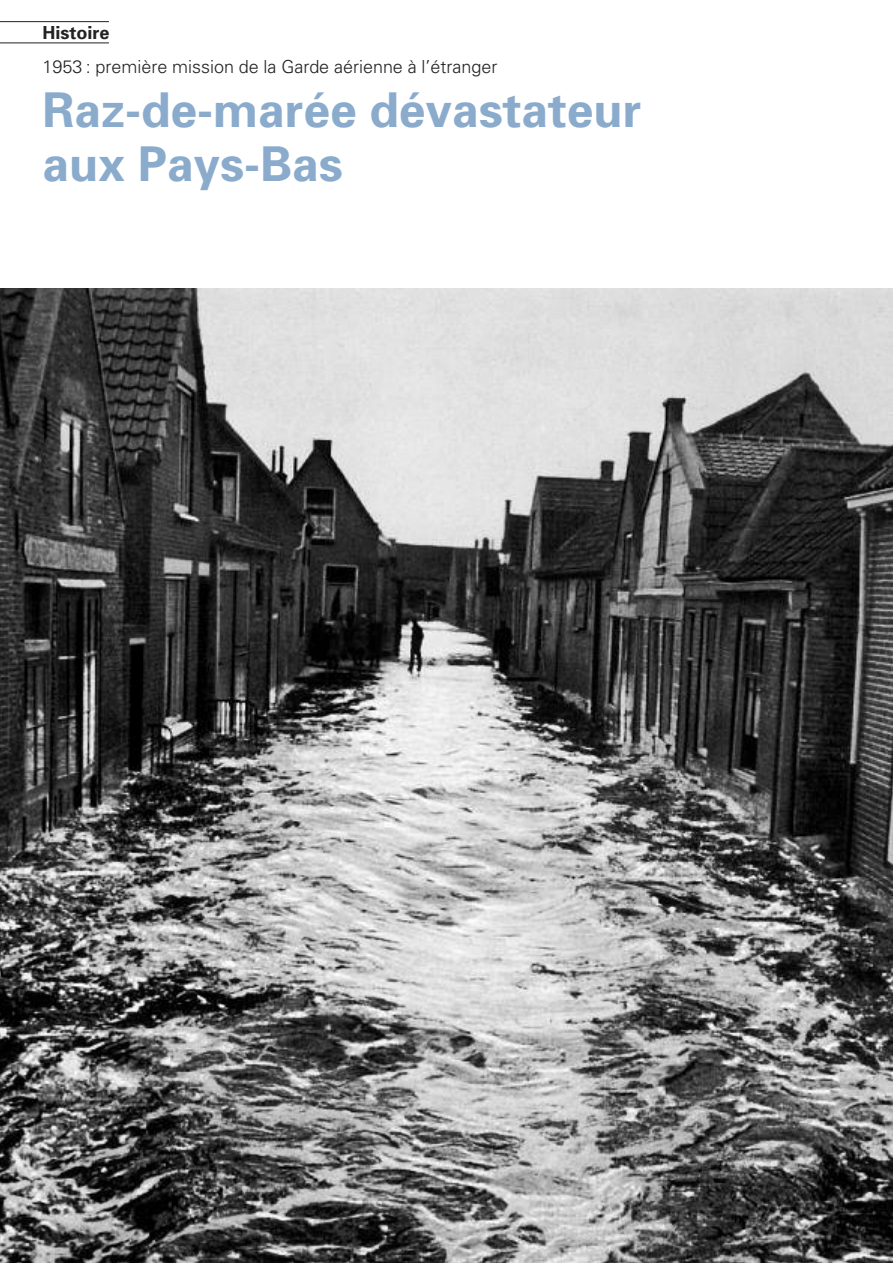
<style>
.page{position:relative;width:893px;height:1263px;background:#fff}
.page>*{position:absolute;margin:0;border:0;box-sizing:border-box;transform-origin:0 0}
.t1{font:700 48px/54px "Univers";color:#8babcd}
.t2{font:300 18px "Univers";color:#222225}
.t3{font:700 18px "Univers";color:#222225}
</style>
<div class="page">
<img style="left:0;top:288px;width:893px;height:975px">
<hr style="left:0;top:21px;width:109px;height:1px;background:#222225">
<hr style="left:0;top:43px;width:109px;height:1px;background:#222225">
<p class="t3" style="left:43px;top:26px;width:68px">Histoire</p>
<p class="t2" style="left:43px;top:60px;width:456px">1953 : première mission de la Garde aérienne à l’étranger</p>
<h1 class="t1" style="left:43px;top:87px;width:600px">Raz-de-marée dévastateur aux Pays-Bas</h1>
</div>
